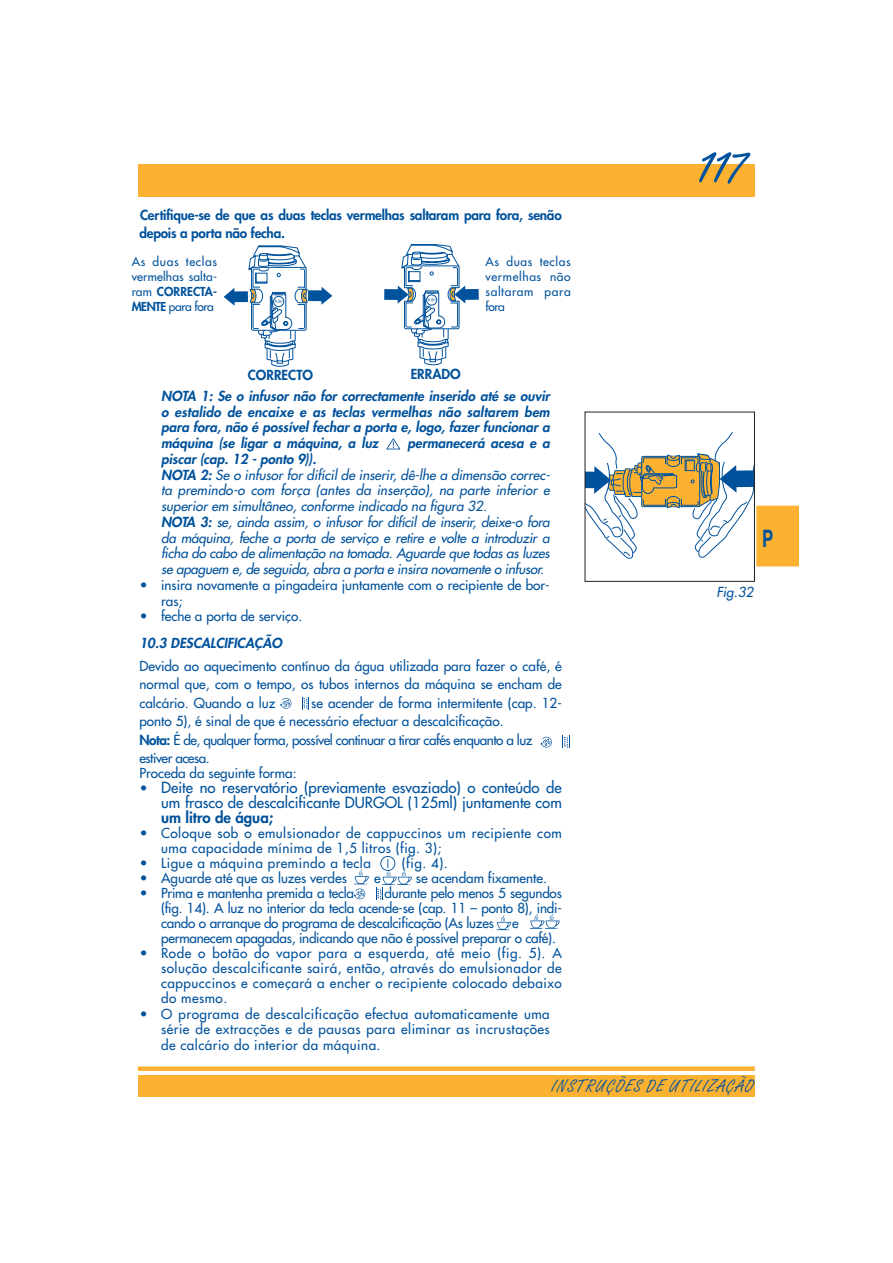
<style>
.page{position:relative;width:893px;height:1263px;background:#fff}
.page>*{position:absolute;margin:0;border:0;box-sizing:border-box;transform-origin:0 0}
.t1{font:60px "Freestyle Script";color:#00529c}
.t2{font:700 24px "Helvetica";color:#00529c;scale:.7 1}
.t3{font:18px "Freestyle Script";letter-spacing:.065em;color:#00529c}
.t4{font:15px/15px "Futura";color:#00529c;text-align:right}
.t5{font:800 15px "Futura";color:#00529c}
.t6{font:13.5px/18.5px "Futura";color:#00529c;text-align:justify}
.t7{font:italic 13.5px/15.8px "Futura";letter-spacing:-.015em;color:#00529c}
.t8{font:italic 800 13.5px/15.8px "Futura";color:#00529c;text-align:justify}
.t9{font:13.5px/15px "Futura";letter-spacing:.035em;color:#00529c}
.t10{font:800 13.5px/18.5px "Futura";letter-spacing:-.015em;color:#00529c}
.t11{font:13.5px/15px "Futura";letter-spacing:-.02em;color:#00529c}
.t12{font:12px/15px "Futura";letter-spacing:.05em;color:#00529c;text-align:justify}
.s1{font-weight:800}
.s2{font-size:13.5px}
</style>
<div class="page">
<div style="left:138px;top:164px;width:616px;height:33px;background:#fcb131"></div>
<div style="left:138px;top:1066px;width:616px;height:5px;background:#fcb131"></div>
<div style="left:138px;top:1075px;width:616px;height:22px;background:#fcb131"></div>
<svg style="left:586px;top:432px;width:212px;height:136px"></svg>
<div style="left:585px;top:471px;width:11px;height:17px;background:#00529c"></div>
<svg style="left:496px;top:915px;width:15px;height:15px"></svg>
<svg style="left:530px;top:914px;width:29px;height:15px"></svg>
<svg style="left:562px;top:736px;width:8px;height:12px"></svg>
<svg style="left:541px;top:737px;width:11px;height:11px"></svg>
<svg style="left:354px;top:870px;width:15px;height:29px"></svg>
<svg style="left:376px;top:856px;width:36px;height:44px"></svg>
<svg style="left:248px;top:246px;width:60px;height:121px"></svg>
<svg style="left:223px;top:288px;width:11px;height:18px"></svg>
<div style="left:233px;top:291px;width:15px;height:11px;background:#00529c"></div>
<svg style="left:321px;top:287px;width:11px;height:18px"></svg>
<div style="left:308px;top:290px;width:15px;height:11px;background:#00529c"></div>
<div style="left:464px;top:289px;width:15px;height:11px;background:#00529c"></div>
<svg style="left:397px;top:244px;width:68px;height:121px"></svg>
<div style="left:384px;top:289px;width:15px;height:11px;background:#00529c"></div>
<svg style="left:386px;top:438px;width:14px;height:11px"></svg>
<svg style="left:302px;top:697px;width:7px;height:12px"></svg>
<svg style="left:280px;top:698px;width:11px;height:11px"></svg>
<p class="t10" style="left:139px;top:207px;width:424px">Certifique-se de que as duas teclas vermelhas saltaram para fora, senão depois a porta não fecha.</p>
<p class="t12" style="left:132px;top:255px;width:87px">As duas teclas vermelhas salta&shy;ram <span class="s1">CORRECTA-MENTE</span> para fora</p>
<p class="t12" style="left:485px;top:255px;width:87px">As duas teclas vermelhas não saltaram para fora</p>
<h1 class="t1" style="left:698px;top:145px;width:49px">117</h1>
<p class="t10" style="left:248px;top:367px;width:67px">CORRECTO</p>
<p class="t10" style="left:410px;top:366px;width:52px">ERRADO</p>
<p class="t8" style="left:161px;top:389px;width:390px">NOTA 1: Se o infusor não for correctamente inserido até se ouvir o estalido de encaixe e as teclas vermelhas não saltarem bem para fora, não é possível fechar a porta e, logo, fazer funcionar a máquina (se ligar a máquina, a luz</p>
<p class="t8" style="left:407px;top:436px;width:144px">permanecerá acesa e a</p>
<p class="t7" style="left:161px;top:452px;width:390px"><span class="s1">piscar (cap. 12 - ponto 9)).<br>NOTA 2:</span> Se o infusor for difícil de inserir, dê-lhe a dimensão correc&shy;ta premindo-o com força (antes da inserção), na parte inferior e superior em simultâneo, conforme indicado na figura 32.<br><span class="s1">NOTA 3:</span> se, ainda assim, o infusor for difícil de inserir, deixe-o fora da máquina, feche a porta de serviço e retire e volte a introduzir a ficha do cabo de alimentação na tomada. Aguarde que todas as luzes se apaguem e, de seguida, abra a porta e insira novamente o infusor.</p>
<p class="t6" style="left:161px;top:578px;width:390px;line-height:15.8px;text-indent:-21px">• insira novamente a pingadeira juntamente com o recipiente de bor&shy;ras;</p>
<p class="t6" style="left:140px;top:608px;width:164px">• feche a porta de serviço.</p>
<p class="t8" style="left:139px;top:636px;width:144px">10.3 DESCALCIFICAÇÃO</p>
<p class="t6" style="left:139px;top:658px;width:424px">Devido ao aquecimento contínuo da água utilizada para fazer o café, é normal que, com o tempo, os tubos internos da máquina se encham de calcário. Quando a luz</p>
<p class="t6" style="left:139px;top:694px;width:424px;text-align:left;text-indent:172px">se acender de forma intermitente (cap. 12- ponto 5), é sinal de que é necessário efectuar a descalcificação.<br><span class="s1">Nota:</span> É de, qualquer forma, possível continuar a tirar cafés enquanto a luz estiver acesa.</p>
<p class="t6" style="left:139px;top:765px;width:159px">Proceda da seguinte forma:</p>
<p class="t4" style="left:140px;top:781px;width:423px"><span class="s2">•</span> Deite no reservatório (previamente esvaziado) o conteúdo de um frasco de descalcificante DURGOL (125ml) juntamente com</p>
<p class="t5" style="left:161px;top:810px;width:113px">um litro de água;</p>
<p class="t9" style="left:161px;top:826px;width:402px;text-indent:-21px">• Coloque sob o emulsionador de cappuccinos um recipiente com uma capacidade mínima de 1,5 litros (fig. 3);</p>
<p class="t9" style="left:140px;top:856px;width:232px">• Ligue a máquina premindo a tecla</p>
<p class="t6" style="left:402px;top:855px;width:47px">(fig. 4).</p>
<p class="t6" style="left:140px;top:870px;width:208px">• Aguarde até que as luzes verdes</p>
<p class="t6" style="left:374px;top:870px;width:8px">e</p>
<p class="t6" style="left:416px;top:870px;width:132px">se acendam fixamente.</p>
<p class="t11" style="left:140px;top:886px;width:216px">• Prima e mantenha premida a tecla</p>
<p class="t6" style="left:161px;top:886px;width:402px;line-height:15px;text-indent:223px">durante pelo menos 5 segundos (fig. 14). A luz no interior da tecla acende-se (cap. 11 – ponto 8), indi&shy;cando o arranque do programa de descalcificação (As luzes</p>
<p class="t11" style="left:161px;top:916px;width:396px;text-indent:351px">e permanecem apagadas, indicando que não é possível preparar o café).</p>
<p class="t6" style="left:161px;top:946px;width:402px;line-height:15px;text-indent:-21px">• Rode o botão do vapor para a esquerda, até meio (fig. 5). A solução descalcificante sairá, então, através do emulsionador de cappuccinos e começará a encher o recipiente colocado debaixo do mesmo.</p>
<p class="t6" style="left:161px;top:1007px;width:390px;line-height:15.8px;text-indent:-21px">• O programa de descalcificação efectua automaticamente uma série de extracções e de pausas para eliminar as incrustações de calcário do interior da máquina.</p>
<h2 class="t2" style="left:762px;top:529px;width:18px">P</h2>
<p class="t7" style="left:716px;top:585px;width:38px">Fig.32</p>
<h3 class="t3" style="left:551px;top:1080px;width:203px">INSTRUÇÕES DE UTILIZAÇÃO</h3>
</div>
